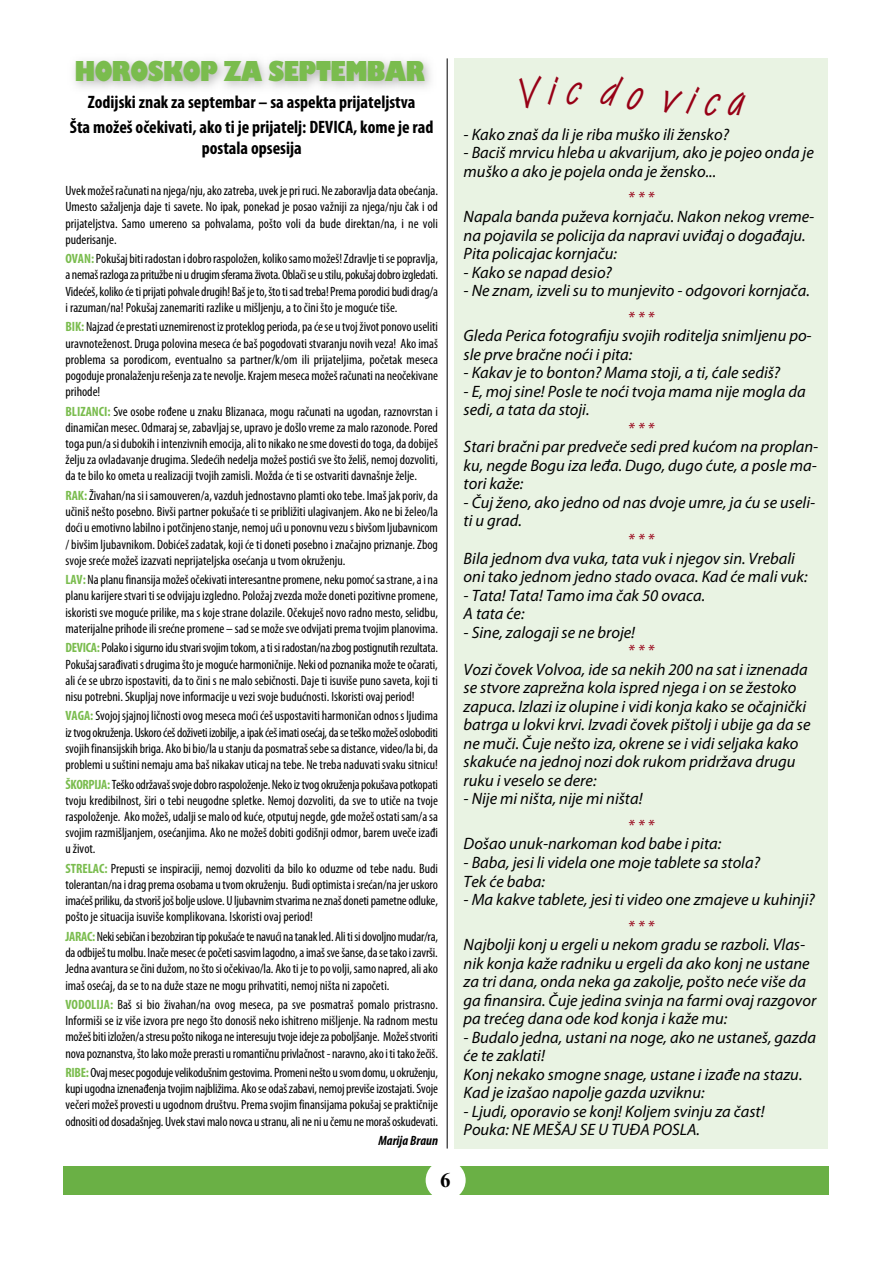
<style>
.page{position:relative;width:893px;height:1263px;background:#fff}
.page>*{position:absolute;margin:0;border:0;box-sizing:border-box;transform-origin:0 0}
.t1{font:30px "Gill Kay DEE";color:#7abc4e;scale:.8 1}
.t2{font:700 21px "Times New Roman";color:#000}
.t3{font:700 condensed 18px/24.9px "Myriad Pro";color:#000;text-align:center}
.t4{font:italic 16.5px/18.6px "Myriad Pro";color:#000}
.t5{font:italic 16.5px "Myriad Pro";color:#970016}
.t6{font:condensed 13.5px/16.2px "Myriad Pro";color:#000;text-align:justify}
.t7{font:italic 700 condensed 13.5px "Myriad Pro";color:#000}
.s1{font-weight:700;color:#7abc4e}
</style>
<div class="page">
<div style="left:455px;top:58px;width:373px;height:1090px;background:#e9f3e3"></div>
<div style="left:63px;top:1166px;width:765px;height:28px;background:#6ab045"></div>
<div style="left:426px;top:1160px;width:40px;height:40px;background:#fff;border-radius:50%"></div>
<hr style="left:447px;top:58px;width:1px;height:1090px;background:#000">
<h1 class="t1" style="left:75px;top:53px;width:439px">HOROSKOP ZA SEPTEMBAR</h1>
<h3 class="t3" style="left:70px;top:91px;width:365px">Zodijski znak za septembar – sa aspekta prijateljstva<br>Šta možeš očekivati, ako ti je prijatelj: DEVICA, kome je rad</h3>
<h3 class="t3" style="left:202px;top:137px;width:101px">postala opsesija</h3>
<p class="t6" style="left:65px;top:184px;width:374px">Uvekmožešračunati na njega/nju,akozatreba,uvekjepri ruci. Nezaboravljadataobećanja.<br>Umesto sažaljenja daje ti savete. No ipak, ponekad je posao važniji za njega/nju čak i od prijateljstva. Samo umereno sa pohvalama, pošto voli da bude direktan/na, i ne voli puderisanje.</p>
<p class="t6" style="left:65px;top:252px;width:374px"><span class="s1">OVAN:</span>Pokušajbiti radostan idobroraspoložen,kolikosamomožeš!Zdravljetisepopravlja, a nemašrazlogazapritužbe niudrugimsferamaživota. Oblačiseustilu,pokušajdobroizgledati.<br>Videćeš,kolikoćetiprijatipohvaledrugih! Bašjeto,štotisadtreba!Premaporodicibudidrag/a i razuman/na!Pokušaj zanemariti razlike u mišljenju, a to čini što je moguće tiše.</p>
<p class="t6" style="left:65px;top:320px;width:374px"><span class="s1">BIK:</span> Najzadćeprestatiuznemirenostizproteklogperioda,paćeseutvojživotponovouseliti uravnoteženost. Drugapolovinamesecaćebašpogodovati stvaranju novih veza! Akoimaš problema sa porodicom, eventualno sa partner/k/om ili prijateljima, početak meseca pogodujepronalaženjurešenjazate nevolje. Krajemmesecamožešračunati na neočekivane prihode!</p>
<p class="t6" style="left:65px;top:404px;width:374px"><span class="s1">BLIZANCI:</span> Sve osobe rođene u znaku Blizanaca, mogu računati na ugodan, raznovrstan i dinamičanmesec. Odmarajse,zabavljajse,upravojedošlovremezamalorazonode.Pored togapun/asidubokih i intenzivnih emocija,ali to nikako nesmedovestidotoga,dadobiješ želju za ovladavanje drugima. Sledećih nedelja možeš postići sve što želiš, nemoj dozvoliti, da te bilo ko ometa u realizaciji tvojih zamisli. Možda će ti se ostvariti davnašnje želje.</p>
<p class="t6" style="left:65px;top:488px;width:374px"><span class="s1">RAK:</span>Živahan/nasi isamouveren/a,vazduh jednostavnoplamtiokotebe. Imašjakporiv,da učiniš nešto posebno. Bivši partner pokušaće ti se približiti ulagivanjem. Ako ne bi želeo/la doćiuemotivnolabilnoipotčinjenostanje, nemojućiuponovnuvezusbivšomljubavnicom /bivšimljubavnikom. Dobićešzadatak,kojićetidonetiposebnoiznačajnopriznanje.Zbog svoje sreće možeš izazvati neprijateljska osećanja u tvom okruženju.</p>
<p class="t6" style="left:65px;top:573px;width:374px"><span class="s1">LAV:</span> Naplanufinansijamožešočekivati interesantnepromene, nekupomoćsastrane,ai na planukarijerestvari tiseodvijajuizgledno.Položajzvezdamožedonetipozitivnepromene, iskoristi sve moguće prilike, ma s koje strane dolazile. Očekuješ novo radno mesto, selidbu, materijalneprihodeilisrećnepromene – sadsemožesveodvijatiprematvojimplanovima.</p>
<p class="t6" style="left:65px;top:641px;width:374px"><span class="s1">DEVICA:</span>Polakoisigurnoidustvarisvojimtokom,atisiradostan/nazbogpostignutih rezultata.<br>Pokušajsarađivatisdrugimaštojemoguće harmoničnije. Nekiodpoznanikamožeteočarati, ali će se ubrzo ispostaviti, da to čini s ne malo sebičnosti. Daje ti isuviše puno saveta, koji ti nisu potrebni.Skupljaj nove informacije u vezi svoje budućnosti. Iskoristi ovaj period!</p>
<p class="t6" style="left:65px;top:709px;width:374px"><span class="s1">VAGA:</span>Svojojsjajnoj ličnostiovogmesecamoćićešuspostaviti harmoničan odnossljudima iztvogokruženja.Uskoroćešdoživeti izobilje,aipakćešimatiosećaj,daseteškomožešosloboditi svojih finansijskih briga. Akobibio/laustanjudaposmatrašsebesadistance,video/labi,da problemiusuštini nemajuamabaš nikakavuticaj natebe. Netreba naduvati svakusitnicu!</p>
<p class="t6" style="left:65px;top:777px;width:374px"><span class="s1">ŠKORPIJA:</span>Teškoodržavašsvojedobroraspoloženje.Nekoiztvogokruženjapokušavapotkopati tvoju kredibilnost, širi o tebi neugodne spletke. Nemoj dozvoliti, da sve to utiče na tvoje raspoloženje. Akomožeš,udaljisemaloodkuće,otputuj negde,gdemožešostatisam/asa svojim razmišljanjem, osećanjima. Ako ne možeš dobiti godišnji odmor, barem uveče izađi u život.</p>
<p class="t6" style="left:65px;top:861px;width:374px"><span class="s1">STRELAC:</span> Prepusti se inspiraciji, nemoj dozvoliti da bilo ko oduzme od tebe nadu. Budi tolerantan/naidragpremaosobamautvomokruženju. Budioptimistaisrećan/najeruskoro imaćešpriliku,dastvorišjošboljeuslove. U ljubavnimstvarima neznašdonetipametneodluke, pošto je situacija isuviše komplikovana. Iskoristi ovaj period!</p>
<p class="t6" style="left:65px;top:929px;width:374px"><span class="s1">JARAC:</span>Nekisebičan ibezobziran tippokušaćete navući natanakled. Alitisidovoljnomudar/ra, daodbiještumolbu. Inačemesecćepočetisasvimlagodno,aimašsvešanse,dasetakoizavrši.<br>Jednaavanturasečinidužom, noštosiočekivao/la. Akoti jetopovolji,samo napred,aliako imaš osećaj, da se to na duže staze ne mogu prihvatiti, nemoj ništa ni započeti.</p>
<p class="t6" style="left:65px;top:997px;width:374px"><span class="s1">VODOLIJA:</span> Baš si bio živahan/na ovog meseca, pa sve posmatraš pomalo pristrasno.<br>Informiši se iz više izvora pre nego što donosiš neko ishitreno mišljenje. Na radnom mestu možešbiti izložen/astresupošto nikoga neinteresujutvojeidejezapoboljšanje. Možešstvoriti novapoznanstva,štolakomožeprerastiuromantičnuprivlačnost- naravno,akoititakožečiš.</p>
<p class="t6" style="left:65px;top:1066px;width:374px"><span class="s1">RIBE:</span> Ovajmesecpogodujevelikodušnimgestovima.Promeni neštousvomdomu,uokruženju, kupiugodnaiznenađenjatvojimnajbližima. Akoseodašzabavi, nemojprevišeizostajati.Svoje večerimožešprovestiuugodnomdruštvu.Premasvojimfinansijamapokušajsepraktičnije odnositioddosadašnjeg. Uvekstavimalo novcaustranu,ali ne niučemu nemorašoskudevati.</p>
<p class="t7" style="left:378px;top:1136px;width:61px">Marija Braun</p>
<h2 class="t2" style="left:440px;top:1168px;width:12px">6</h2>
<p class="t4" style="left:464px;top:126px;width:267px">- Kako znaš da li je riba muško ili žensko?</p>
<p class="t4" style="left:464px;top:145px;width:352px">- Baciš mrvicu hleba u akvarijum, ako je pojeo onda je muško a ako je pojela onda je žensko...</p>
<p class="t5" style="left:628px;top:192px;width:28px">***</p>
<p class="t4" style="left:464px;top:208px;width:352px">Napala banda puževa kornjaču. Nakon nekog vreme&shy;na pojavila se policija da napravi uviđaj o događaju.<br>Pita policajac kornjaču:</p>
<p class="t4" style="left:464px;top:264px;width:150px">- Kako se napad desio?</p>
<p class="t4" style="left:464px;top:283px;width:348px">- Ne znam, izveli su to munjevito - odgovori kornjača.</p>
<p class="t5" style="left:628px;top:311px;width:28px">***</p>
<p class="t4" style="left:464px;top:328px;width:349px">Gleda Perica fotografiju svojih roditelja snimljenu po&shy;sle prve bračne noći i pita:</p>
<p class="t4" style="left:464px;top:365px;width:318px">- Kakav je to bonton? Mama stoji, a ti, ćale sediš?</p>
<p class="t4" style="left:464px;top:383px;width:343px">- E, moj sine! Posle te noći tvoja mama nije mogla da sedi, a tata da stoji.</p>
<p class="t5" style="left:628px;top:422px;width:28px">***</p>
<p class="t4" style="left:464px;top:439px;width:356px;text-align:justify">Stari bračni par predveče sedi pred kućom na proplan&shy;ku, negde Bogu iza leđa. Dugo, dugo ćute, a posle ma&shy;tori kaže:</p>
<p class="t4" style="left:464px;top:494px;width:353px">- Čuj ženo, ako jedno od nas dvoje umre, ja ću se useli&shy;ti u grad.</p>
<p class="t5" style="left:628px;top:533px;width:28px">***</p>
<p class="t4" style="left:464px;top:550px;width:345px">Bila jednom dva vuka, tata vuk i njegov sin. Vrebali oni tako jednom jedno stado ovaca. Kad će mali vuk:</p>
<p class="t4" style="left:464px;top:587px;width:243px">- Tata! Tata! Tamo ima čak 50 ovaca.<br>A tata će:</p>
<p class="t4" style="left:464px;top:624px;width:173px">- Sine, zalogaji se ne broje!</p>
<p class="t5" style="left:628px;top:644px;width:28px">***</p>
<p class="t4" style="left:464px;top:661px;width:348px">Vozi čovek Volvoa, ide sa nekih 200 na sat i iznenada se stvore zaprežna kola ispred njega i on se žestoko zapuca. Izlazi iz olupine i vidi konja kako se očajnički batrga u lokvi krvi. Izvadi čovek pištolj i ubije ga da se ne muči. Čuje nešto iza, okrene se i vidi seljaka kako skakuće na jednoj nozi dok rukom pridržava drugu ruku i veselo se dere:</p>
<p class="t4" style="left:464px;top:791px;width:180px">- Nije mi ništa, nije mi ništa!</p>
<p class="t5" style="left:628px;top:819px;width:28px">***</p>
<p class="t4" style="left:464px;top:836px;width:259px">Došao unuk-narkoman kod babe i pita:</p>
<p class="t4" style="left:464px;top:854px;width:298px">- Baba, jesi li videla one moje tablete sa stola?<br>Tek će baba:</p>
<p class="t4" style="left:464px;top:891px;width:353px">- Ma kakve tablete, jesi ti video one zmajeve u kuhinji?</p>
<p class="t5" style="left:628px;top:920px;width:28px">***</p>
<p class="t4" style="left:464px;top:936px;width:354px">Najbolji konj u ergeli u nekom gradu se razboli. Vlas&shy;nik konja kaže radniku u ergeli da ako konj ne ustane za tri dana, onda neka ga zakolje, pošto neće više da ga finansira. Čuje jedina svinja na farmi ovaj razgovor pa trećeg dana ode kod konja i kaže mu:</p>
<p class="t4" style="left:464px;top:1029px;width:354px">- Budalo jedna, ustani na noge, ako ne ustaneš, gazda će te zaklati!<br>Konj nekako smogne snage, ustane i izađe na stazu.<br>Kad je izašao napolje gazda uzviknu:</p>
<p class="t4" style="left:464px;top:1103px;width:302px">- Ljudi, oporavio se konj! Koljem svinju za čast!<br>Pouka: NE MEŠAJ SE U TUÐA POSLA.</p>
</div>
